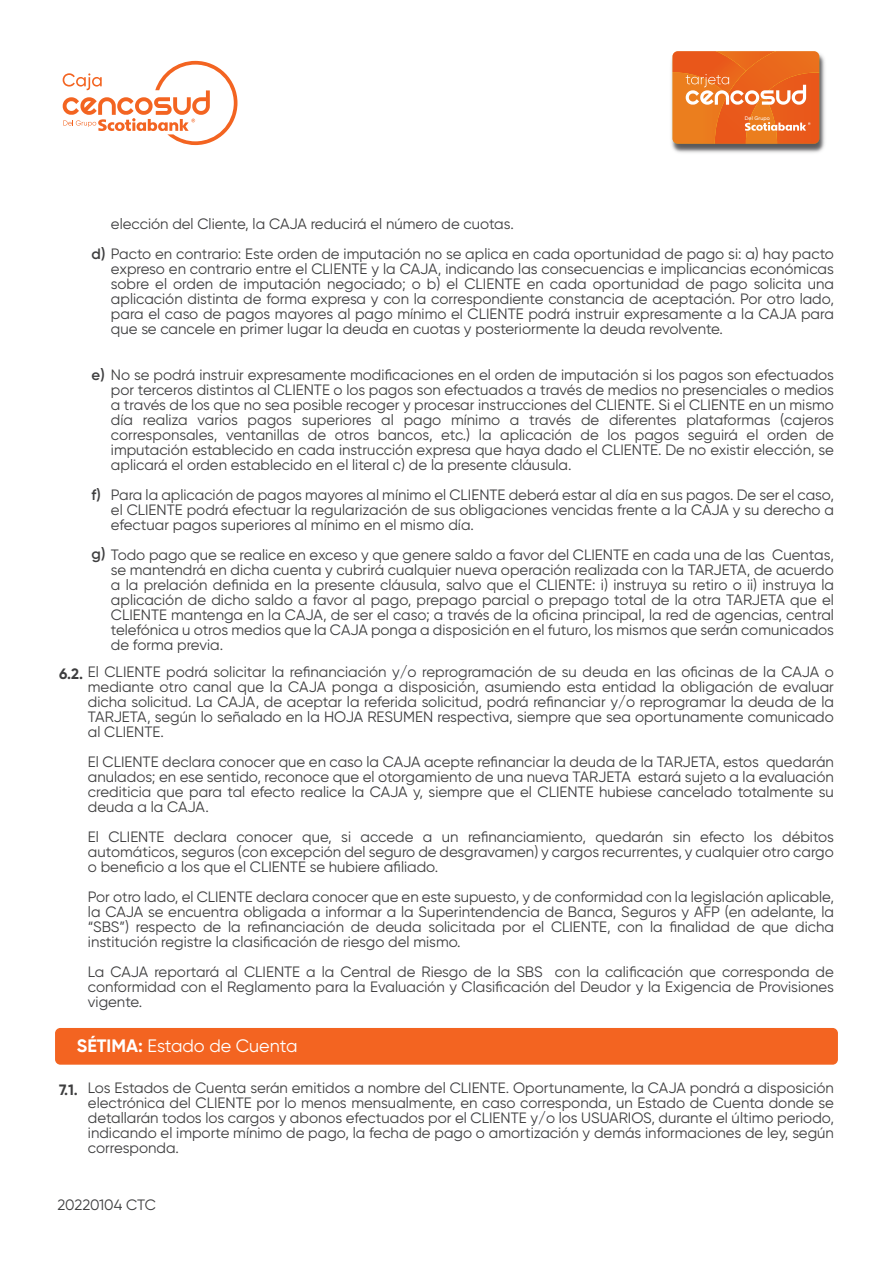
<style>
.page{position:relative;width:893px;height:1263px;background:#fff}
.page>*{position:absolute;margin:0;border:0;box-sizing:border-box;transform-origin:0 0}
.t1{font:18px "Gilroy";color:#fff}
.t2{font:15px/15px "Gilroy";color:#3e3e3f;text-align:justify}
.t3{font:700 15px "Gilroy";color:#3e3e3f}
.t4{font:600 15px "Gilroy";color:#3e3e3f}
.t5{font:500 5.25px "Gilroy";letter-spacing:.02em;color:#fff}
.s1{font-weight:600}
.s2{font-weight:700}
</style>
<div class="page">
<svg style="left:63px;top:61px;width:174px;height:84px"></svg>
<img style="left:671px;top:53px;width:154px;height:100px">
<svg style="left:672px;top:51px;width:147px;height:93px;background:#eb7732"></svg>
<div style="left:55px;top:1028px;width:783px;height:37px;background:#f36421;border-radius:5px"></div>
<p class="t5" style="left:745px;top:115px;width:27px">Del Grupo</p>
<p class="t2" style="left:111px;top:217px;width:404px">elección del Cliente, la CAJA reducirá el número de cuotas.</p>
<p class="t2" style="left:111px;top:262px;width:725px">expreso en contrario entre el CLIENTE y la CAJA, indicando las consecuencias e implicancias económicas sobre el orden de imputación negociado; o b) el CLIENTE en cada oportunidad de pago solicita una aplicación distinta de forma expresa y con la correspondiente constancia de aceptación. Por otro lado, para el caso de pagos mayores al pago mínimo el CLIENTE podrá instruir expresamente a la CAJA para que se cancele en primer lugar la deuda en cuotas y posteriormente la deuda revolvente.</p>
<p class="t2" style="left:92px;top:247px;width:744px"><span class="s1">d)</span> Pacto en contrario: Este orden de imputación no se aplica en cada oportunidad de pago si: a) hay pacto</p>
<p class="t2" style="left:92px;top:367px;width:744px"><span class="s1">e)</span> No se podrá instruir expresamente modificaciones en el orden de imputación si los pagos son efectuados</p>
<p class="t2" style="left:111px;top:382px;width:725px">por terceros distintos al CLIENTE o los pagos son efectuados a través de medios no presenciales o medios a través de los que no sea posible recoger y procesar instrucciones del CLIENTE. Si el CLIENTE en un mismo día realiza varios pagos superiores al pago mínimo a través de diferentes plataformas (cajeros corresponsales, ventanillas de otros bancos, etc.) la aplicación de los pagos seguirá el orden de imputación establecido en cada instrucción expresa que haya dado el CLIENTE. De no existir elección, se aplicará el orden establecido en el literal c) de la presente cláusula.</p>
<p class="t2" style="left:111px;top:487px;width:724px">Para la aplicación de pagos mayores al mínimo el CLIENTE deberá estar al día en sus pagos. De ser el caso, el CLIENTE podrá efectuar la regularización de sus obligaciones vencidas frente a la CAJA y su derecho a efectuar pagos superiores al mínimo en el mismo día.</p>
<p class="t2" style="left:111px;top:562px;width:725px">se mantendrá en dicha cuenta y cubrirá cualquier nueva operación realizada con la TARJETA, de acuerdo a la prelación definida en la presente cláusula, salvo que el CLIENTE: i) instruya su retiro o ii) instruya la aplicación de dicho saldo a favor al pago, prepago parcial o prepago total de la otra TARJETA que el CLIENTE mantenga en la CAJA, de ser el caso; a través de la oficina principal, la red de agencias, central telefónica u otros medios que la CAJA ponga a disposición en el futuro, los mismos que serán comunicados de forma previa.</p>
<p class="t4" style="left:92px;top:485px;width:11px">f)</p>
<p class="t2" style="left:92px;top:547px;width:744px"><span class="s1">g)</span> Todo pago que se realice en exceso y que genere saldo a favor del CLIENTE en cada una de las Cuentas,</p>
<p class="t2" style="left:88px;top:664px;width:748px;text-indent:-29px"><span class="s2">6.2.</span> El CLIENTE podrá solicitar la refinanciación y/o reprogramación de su deuda en las oficinas de la CAJA o mediante otro canal que la CAJA ponga a disposición, asumiendo esta entidad la obligación de evaluar dicha solicitud. La CAJA, de aceptar la referida solicitud, podrá refinanciar y/o reprogramar la deuda de la TARJETA, según lo señalado en la HOJA RESUMEN respectiva, siempre que sea oportunamente comunicado al CLIENTE.</p>
<p class="t2" style="left:88px;top:754px;width:747px">El CLIENTE declara conocer que en caso la CAJA acepte refinanciar la deuda de la TARJETA, estos quedarán anulados; en ese sentido, reconoce que el otorgamiento de una nueva TARJETA estará sujeto a la evaluación crediticia que para tal efecto realice la CAJA y, siempre que el CLIENTE hubiese cancelado totalmente su deuda a la CAJA.</p>
<p class="t2" style="left:88px;top:829px;width:747px">El CLIENTE declara conocer que, si accede a un refinanciamiento, quedarán sin efecto los débitos automáticos, seguros (con excepción del seguro de desgravamen) y cargos recurrentes, y cualquier otro cargo o beneficio a los que el CLIENTE se hubiere afiliado.</p>
<p class="t2" style="left:88px;top:889px;width:748px">Por otro lado, el CLIENTE declara conocer que en este supuesto, y de conformidad con la legislación aplicable, la CAJA se encuentra obligada a informar a la Superintendencia de Banca, Seguros y AFP (en adelante, la “SBS”) respecto de la refinanciación de deuda solicitada por el CLIENTE, con la finalidad de que dicha institución registre la clasificación de riesgo del mismo.</p>
<p class="t2" style="left:88px;top:964px;width:747px">La CAJA reportará al CLIENTE a la Central de Riesgo de la SBS con la calificación que corresponda de conformidad con el Reglamento para la Evaluación y Clasificación del Deudor y la Exigencia de Provisiones vigente.</p>
<p class="t1" style="left:77px;top:1034px;width:222px"><span class="s2">SÉTIMA:</span> Estado de Cuenta</p>
<p class="t3" style="left:59px;top:1080px;width:20px">7.1.</p>
<p class="t2" style="left:88px;top:1080px;width:748px">Los Estados de Cuenta serán emitidos a nombre del CLIENTE. Oportunamente, la CAJA pondrá a disposición electrónica del CLIENTE por lo menos mensualmente, en caso corresponda, un Estado de Cuenta donde se detallarán todos los cargos y abonos efectuados por el CLIENTE y/o los USUARIOS, durante el último periodo, indicando el importe mínimo de pago, la fecha de pago o amortización y demás informaciones de ley, según corresponda.</p>
<p class="t2" style="left:57px;top:1197px;width:100px">20220104 CTC</p>
</div>
